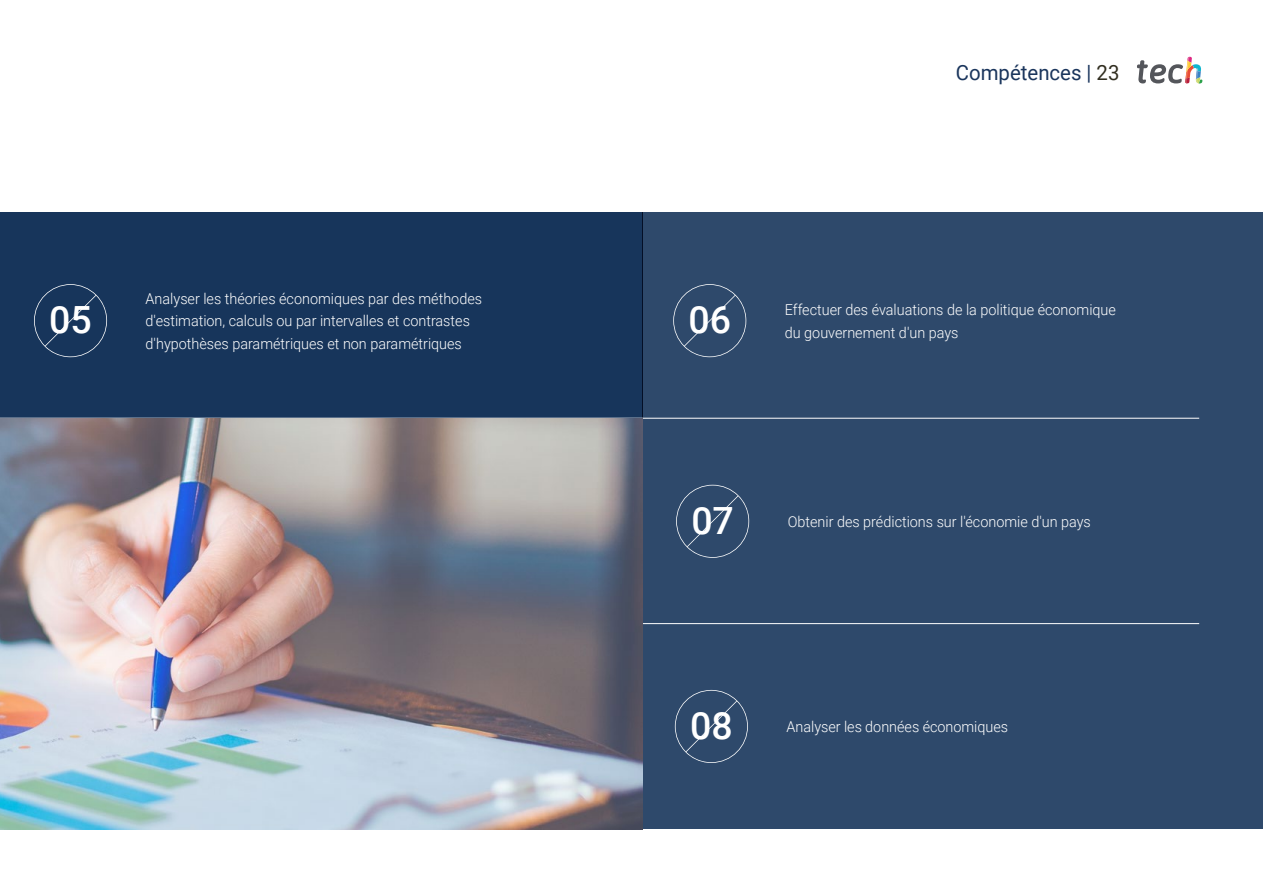
<style>
.page{position:relative;width:1263px;height:893px;background:#fff}
.page>*{position:absolute;margin:0;border:0;box-sizing:border-box;transform-origin:0 0}
.t1{font:500 37.5px "Roboto";color:#fff}
.t2{font:21px "Roboto";color:#1a355c}
.t3{font:300 15px/22.5px "Roboto";color:#fff;scale:.96 1}
.s1{color:#312e20}
</style>
<div class="page">
<div style="left:0;top:213px;width:642px;height:616px;background:#17355b"></div>
<div style="left:642px;top:213px;width:621px;height:616px;background:#2e496b"></div>
<svg style="left:34px;top:284px;width:73px;height:73px"></svg>
<svg style="left:676px;top:485px;width:73px;height:73px"></svg>
<svg style="left:673px;top:284px;width:73px;height:73px"></svg>
<svg style="left:675px;top:690px;width:73px;height:73px"></svg>
<hr style="left:0;top:418px;width:1199px;height:1px;background:#fff">
<hr style="left:0;top:623px;width:1199px;height:1px;background:#fff">
<img style="left:0;top:418px;width:642px;height:411px">
<svg style="left:1137px;top:57px;width:65px;height:27px"></svg>
<h1 class="t1" style="left:49px;top:294px;width:44px">05</h1>
<p class="t3" style="left:146px;top:287px;width:352px">Analyser les théories économiques par des méthodes d'estimation, calculs ou par intervalles et contrastes d'hypothèses paramétriques et non paramétriques</p>
<h2 class="t2" style="left:956px;top:57px;width:165px">Compétences | <span class="s1">23</span></h2>
<h1 class="t1" style="left:688px;top:294px;width:44px">06</h1>
<p class="t3" style="left:785px;top:298px;width:346px">Effectuer des évaluations de la politique économique du gouvernement d'un pays</p>
<h1 class="t1" style="left:691px;top:494px;width:44px">07</h1>
<p class="t3" style="left:788px;top:510px;width:317px">Obtenir des prédictions sur l'économie d'un pays</p>
<h1 class="t1" style="left:690px;top:699px;width:44px">08</h1>
<p class="t3" style="left:786px;top:715px;width:232px">Analyser les données économiques</p>
</div>
